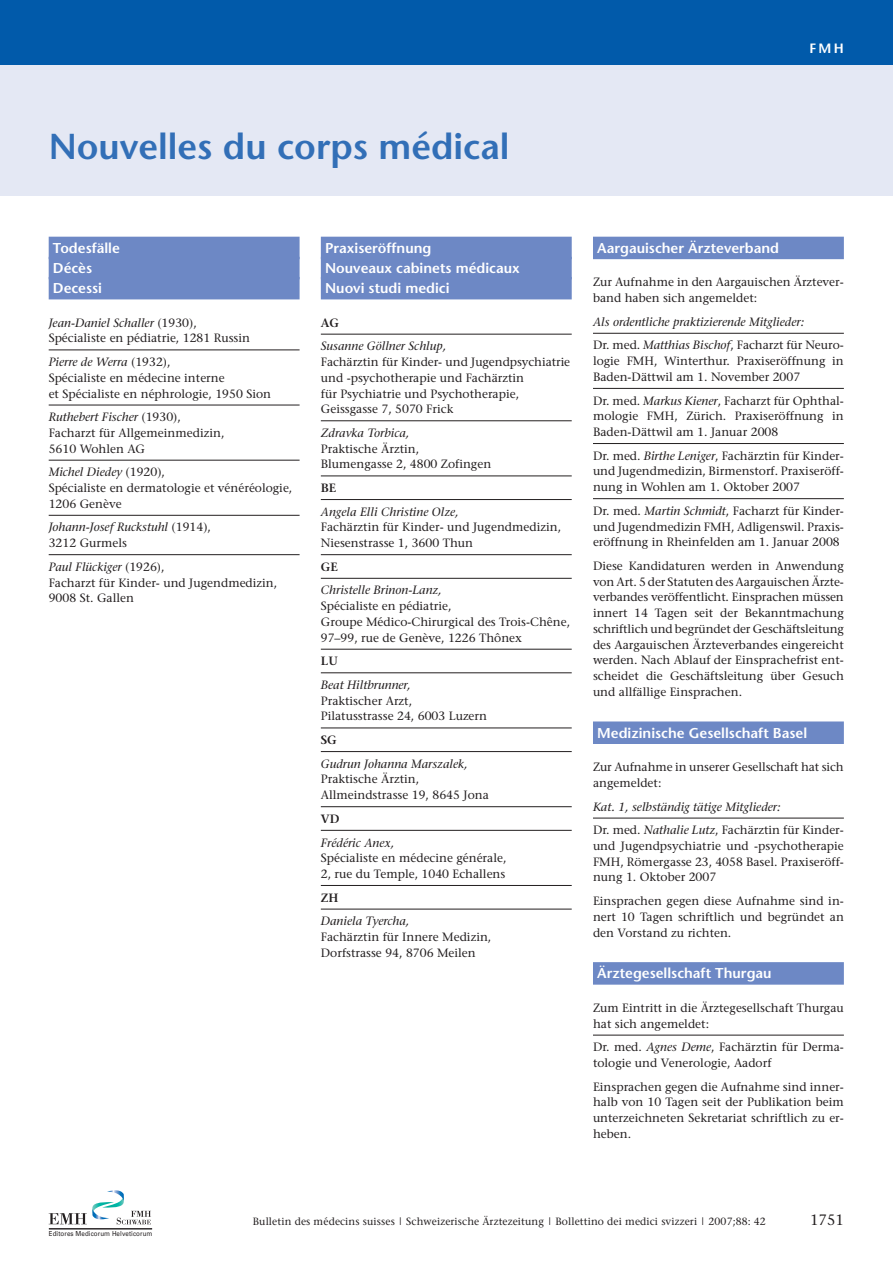
<style>
.page{position:relative;width:893px;height:1263px;background:#fff}
.page>*{position:absolute;margin:0;border:0;box-sizing:border-box;transform-origin:0 0}
.t1{font:600 36px "Stone Sans";color:#326fb7}
.t2{font:15px "Stone Serif";color:#231f20}
.t3{font:600 14.25px/20.1px "Stone Sans";color:#fff}
.t4{font:600 13.5px "Stone Sans";color:#fff}
.t5{font:12px/15.8px "Stone Serif";color:#231f20}
.t6{font:italic 12px/23.7px "Stone Serif";color:#231f20}
.t7{font:600 12px "Stone Serif";color:#231f20}
.t8{font:10.5px "Stone Serif";letter-spacing:.01em;color:#231f20}
.t9{font:6.9px "Univers";letter-spacing:.015em;color:#231f20;scale:.9 1}
.s1{font-style:italic}
.s2{font-style:normal}
</style>
<div class="page">
<div style="left:0;top:64px;width:893px;height:132px;background:#e4e8f4"></div>
<div style="left:49px;top:237px;width:251px;height:22px;background:#6d88c5"></div>
<div style="left:49px;top:257px;width:251px;height:22px;background:#6d88c5"></div>
<div style="left:49px;top:277px;width:251px;height:22px;background:#6d88c5"></div>
<hr style="left:49px;top:350px;width:251px;height:1px;background:#231f20">
<hr style="left:49px;top:405px;width:251px;height:1px;background:#231f20">
<hr style="left:49px;top:460px;width:251px;height:1px;background:#231f20">
<hr style="left:49px;top:515px;width:251px;height:1px;background:#231f20">
<hr style="left:49px;top:554px;width:251px;height:1px;background:#231f20">
<div style="left:321px;top:237px;width:251px;height:22px;background:#6d88c5"></div>
<div style="left:321px;top:257px;width:251px;height:22px;background:#6d88c5"></div>
<div style="left:321px;top:277px;width:251px;height:22px;background:#6d88c5"></div>
<hr style="left:321px;top:334px;width:251px;height:1px;background:#231f20">
<hr style="left:321px;top:420px;width:251px;height:1px;background:#231f20">
<hr style="left:321px;top:476px;width:251px;height:1px;background:#231f20">
<hr style="left:321px;top:499px;width:251px;height:1px;background:#231f20">
<hr style="left:321px;top:554px;width:251px;height:1px;background:#231f20">
<hr style="left:321px;top:578px;width:251px;height:1px;background:#231f20">
<hr style="left:321px;top:649px;width:251px;height:1px;background:#231f20">
<hr style="left:321px;top:672px;width:251px;height:1px;background:#231f20">
<hr style="left:321px;top:728px;width:251px;height:1px;background:#231f20">
<hr style="left:321px;top:751px;width:251px;height:1px;background:#231f20">
<hr style="left:321px;top:806px;width:251px;height:1px;background:#231f20">
<hr style="left:321px;top:830px;width:251px;height:1px;background:#231f20">
<hr style="left:321px;top:885px;width:251px;height:1px;background:#231f20">
<hr style="left:321px;top:909px;width:251px;height:1px;background:#231f20">
<div style="left:593px;top:237px;width:251px;height:22px;background:#6d88c5"></div>
<hr style="left:593px;top:333px;width:251px;height:1px;background:#231f20">
<hr style="left:593px;top:388px;width:251px;height:1px;background:#231f20">
<hr style="left:593px;top:443px;width:251px;height:1px;background:#231f20">
<hr style="left:593px;top:498px;width:251px;height:1px;background:#231f20">
<div style="left:593px;top:721px;width:251px;height:23px;background:#6d88c5"></div>
<hr style="left:593px;top:818px;width:251px;height:1px;background:#231f20">
<div style="left:593px;top:962px;width:251px;height:23px;background:#6d88c5"></div>
<hr style="left:593px;top:1035px;width:251px;height:1px;background:#231f20">
<svg style="left:49px;top:1190px;width:102px;height:34px"></svg>
<hr style="left:49px;top:1228px;width:103px;height:1px;background:#231f20">
<div style="left:0;top:0;width:893px;height:64px;background:#015aaa"></div>
<p class="t4" style="left:809px;top:42px;width:36px">FMH</p>
<h1 class="t1" style="left:49px;top:132px;width:462px">Nouvelles du corps médical</h1>
<p class="t3" style="left:53px;top:239px;width:68px">Todesfälle<br>Décès<br>Decessi</p>
<p class="t5" style="left:49px;top:316px;width:203px"><span class="s1">Jean-Daniel Schaller</span> (1930),<br>Spécialiste en pédiatrie, 1281 Russin</p>
<p class="t5" style="left:49px;top:355px;width:224px"><span class="s1">Pierre de Werra</span> (1932),<br>Spécialiste en médecine interne<br>et Spécialiste en néphrologie, 1950 Sion</p>
<p class="t5" style="left:49px;top:410px;width:177px"><span class="s1">Ruthebert Fischer</span> (1930),<br>Facharzt für Allgemeinmedizin,<br>5610 Wohlen AG</p>
<p class="t5" style="left:49px;top:465px;width:245px"><span class="s1">Michel Diedey</span> (1920),<br>Spécialiste en dermatologie et vénéréologie,<br>1206 Genève</p>
<p class="t6" style="left:49px;top:520px;width:164px;line-height:15.8px">Johann-Josef Ruckstuhl <span class="s2">(1914),<br>3212 Gurmels</span></p>
<p class="t5" style="left:49px;top:560px;width:230px"><span class="s1">Paul Flückiger</span> (1926),<br>Facharzt für Kinder- und Jugendmedizin,<br>9008 St. Gallen</p>
<p class="t3" style="left:325px;top:239px;width:196px">Praxiseröffnung<br>Nouveaux cabinets médicaux<br>Nuovi studi medici</p>
<p class="t7" style="left:321px;top:318px;width:20px">AG</p>
<p class="t6" style="left:321px;top:335px;width:127px">Susanne Göllner Schlup,</p>
<p class="t5" style="left:321px;top:355px;width:251px">Fachärztin für Kinder- und Jugendpsychiatrie und -psychotherapie und Fachärztin<br>für Psychiatrie und Psychotherapie, Geissgasse 7, 5070 Frick</p>
<p class="t6" style="left:321px;top:422px;width:90px">Zdravka Torbica,</p>
<p class="t5" style="left:321px;top:442px;width:172px">Praktische Ärztin,<br>Blumengasse 2, 4800 Zofingen</p>
<p class="t7" style="left:321px;top:483px;width:17px">BE</p>
<p class="t6" style="left:321px;top:501px;width:139px">Angela Elli Christine Olze,</p>
<p class="t5" style="left:321px;top:520px;width:242px">Fachärztin für Kinder- und Jugendmedizin,<br>Niesenstrasse 1, 3600 Thun</p>
<p class="t7" style="left:321px;top:562px;width:19px">GE</p>
<p class="t6" style="left:321px;top:579px;width:122px">Christelle Brinon-Lanz,</p>
<p class="t5" style="left:321px;top:599px;width:251px">Spécialiste en pédiatrie,<br>Groupe Médico-Chirurgical des Trois-Chêne,<br>97–99, rue de Genève, 1226 Thônex</p>
<p class="t7" style="left:321px;top:656px;width:19px">LU</p>
<p class="t6" style="left:321px;top:674px;width:91px">Beat Hiltbrunner,</p>
<p class="t5" style="left:321px;top:694px;width:168px">Praktischer Arzt,<br>Pilatusstrasse 24, 6003 Luzern</p>
<p class="t7" style="left:321px;top:735px;width:18px">SG</p>
<p class="t6" style="left:321px;top:753px;width:148px">Gudrun Johanna Marszalek,</p>
<p class="t5" style="left:321px;top:772px;width:169px">Praktische Ärztin,<br>Allmeindstrasse 19, 8645 Jona</p>
<p class="t7" style="left:321px;top:814px;width:20px">VD</p>
<p class="t6" style="left:321px;top:831px;width:75px">Frédéric Anex,</p>
<p class="t5" style="left:321px;top:851px;width:187px">Spécialiste en médecine générale,<br>2, rue du Temple, 1040 Echallens</p>
<p class="t7" style="left:321px;top:893px;width:19px">ZH</p>
<p class="t6" style="left:321px;top:910px;width:90px">Daniela Tyercha,</p>
<p class="t5" style="left:321px;top:930px;width:172px">Fachärztin für Innere Medizin,<br>Dorfstrasse 94, 8706 Meilen</p>
<p class="t3" style="left:597px;top:239px;width:183px">Aargauischer Ärzteverband</p>
<p class="t5" style="left:593px;top:275px;width:252px">Zur Aufnahme in den Aargauischen Ärztever&shy;band haben sich angemeldet:</p>
<p class="t6" style="left:593px;top:311px;width:252px">Als ordentliche praktizierende Mitglieder:<br><span class="s2">Dr. med.</span> Matthias Bischof<span class="s2">, Facharzt für Neuro-</span></p>
<p class="t5" style="left:593px;top:354px;width:252px">logie FMH, Winterthur. Praxiseröffnung in<br>Baden-Dättwil am 1. November 2007</p>
<p class="t5" style="left:593px;top:394px;width:252px;text-align:justify">Dr. med. <span class="s1">Markus Kiener</span>, Facharzt für Ophthal&shy;mologie FMH, Zürich. Praxiseröffnung in Baden-Dättwil am 1. Januar 2008</p>
<p class="t5" style="left:593px;top:449px;width:252px;text-align:justify">Dr. med. <span class="s1">Birthe Leniger</span>, Fachärztin für Kinder&shy;und Jugendmedizin, Birmenstorf. Praxiseröff&shy;nung in Wohlen am 1. Oktober 2007</p>
<p class="t5" style="left:593px;top:504px;width:252px;text-align:justify">Dr. med. <span class="s1">Martin Schmidt</span>, Facharzt für Kinder&shy;und Jugendmedizin FMH, Adligenswil. Praxis&shy;eröffnung in Rheinfelden am 1. Januar 2008</p>
<p class="t5" style="left:593px;top:559px;width:252px;text-align:justify">Diese Kandidaturen werden in Anwendung von Art. 5 der Statuten des Aargauischen Ärzte&shy;verbandes veröffentlicht. Einsprachen müssen innert 14 Tagen seit der Bekanntmachung schriftlich und begründet der Geschäftsleitung des Aargauischen Ärzteverbandes eingereicht werden. Nach Ablauf der Einsprachefrist ent&shy;scheidet die Geschäftsleitung über Gesuch und allfällige Einsprachen.</p>
<p class="t3" style="left:597px;top:724px;width:211px">Medizinische Gesellschaft Basel</p>
<p class="t5" style="left:593px;top:760px;width:252px">Zur Aufnahme in unserer Gesellschaft hat sich angemeldet:</p>
<p class="t6" style="left:593px;top:796px;width:252px">Kat. 1, selbständig tätige Mitglieder:<br><span class="s2">Dr. med.</span> Nathalie Lutz<span class="s2">, Fachärztin für Kinder-</span></p>
<p class="t5" style="left:593px;top:839px;width:252px;text-align:justify">und Jugendpsychiatrie und -psychotherapie FMH, Römergasse 23, 4058 Basel. Praxiseröff&shy;nung 1. Oktober 2007</p>
<p class="t5" style="left:593px;top:894px;width:252px;text-align:justify">Einsprachen gegen diese Aufnahme sind in&shy;nert 10 Tagen schriftlich und begründet an den Vorstand zu richten.</p>
<p class="t3" style="left:597px;top:964px;width:176px">Ärztegesellschaft Thurgau</p>
<p class="t5" style="left:593px;top:1001px;width:252px">Zum Eintritt in die Ärztegesellschaft Thurgau hat sich angemeldet:</p>
<p class="t5" style="left:593px;top:1040px;width:252px">Dr. med. <span class="s1">Agnes Deme</span>, Fachärztin für Derma&shy;tologie und Venerologie, Aadorf</p>
<p class="t5" style="left:593px;top:1080px;width:252px;text-align:justify">Einsprachen gegen die Aufnahme sind inner&shy;halb von 10 Tagen seit der Publikation beim unterzeichneten Sekretariat schriftlich zu er&shy;heben.</p>
<p class="t9" style="left:49px;top:1229px;width:117px">Editores Medicorum Helveticorum</p>
<p class="t8" style="left:253px;top:1217px;width:515px">Bulletin des médecins suisses | Schweizerische Ärztezeitung | Bollettino dei medici svizzeri | 2007;88: 42</p>
<p class="t2" style="left:810px;top:1213px;width:35px">1751</p>
</div>
